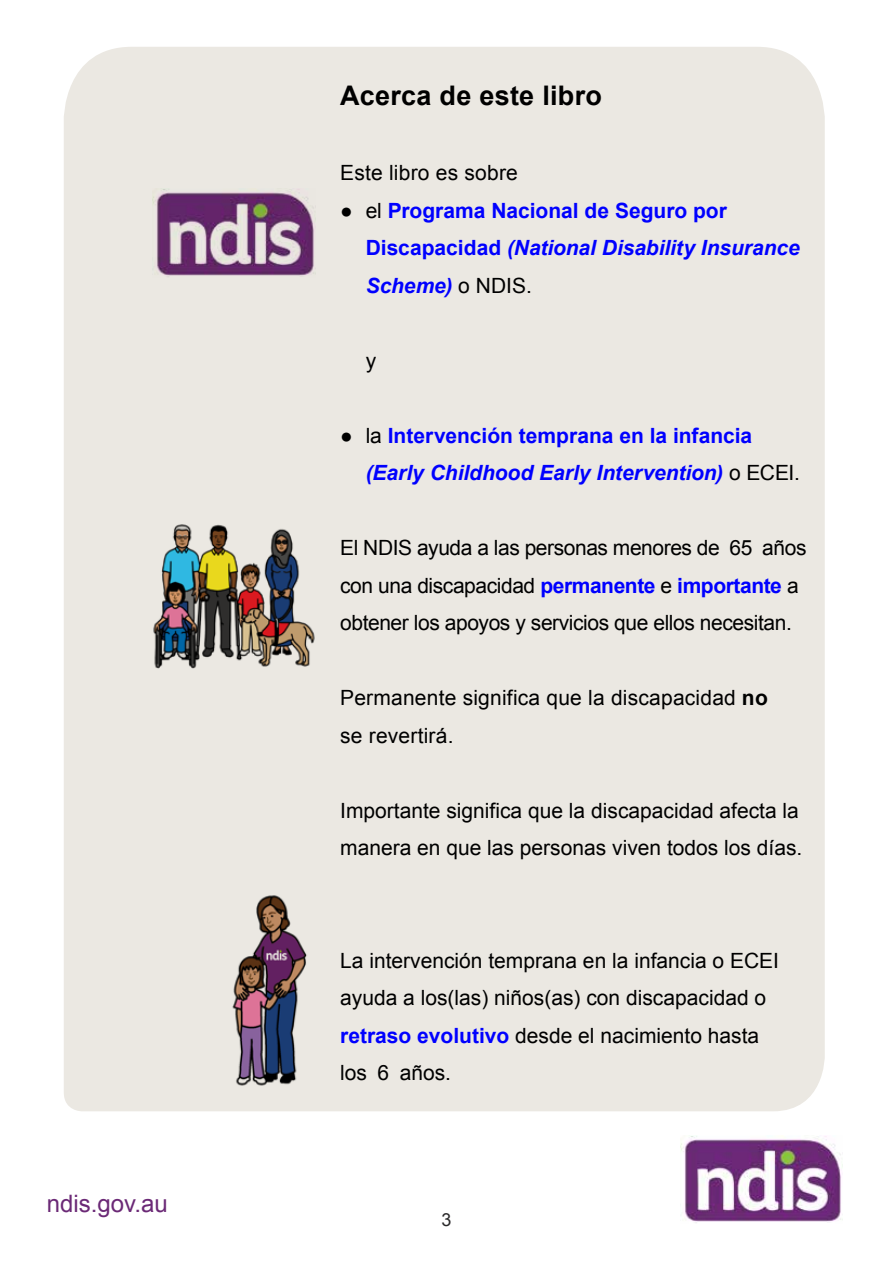
<style>
.page{position:relative;width:893px;height:1263px;background:#fff}
.page>*{position:absolute;margin:0;border:0;box-sizing:border-box;transform-origin:0 0}
.t1{font:700 27px "Arial";letter-spacing:.01em;color:#000}
.t2{font:24px "Arial";color:#6b2976}
.t3{font:21px/37.5px "Arial";color:#000}
.t4{font:21px/37.5px "Arial";letter-spacing:-.02em;color:#000}
.t5{font:700 21px/37.5px "Arial";color:#00f}
.t6{font:italic 700 21px/37.5px "Arial";color:#00f}
.t7{font:18px "Arial";color:#292829}
.s1{font-weight:400;color:#000}
.s2{font-style:italic}
.s3{font-weight:400;font-style:normal;color:#000}
.s4{font-style:normal}
.s5{font-weight:700;color:#00f}
.s6{font-weight:700}
</style>
<div class="page">
<img style="left:680px;top:1136px;width:162px;height:87px">
<div style="left:64px;top:47px;width:761px;height:1064px;background:#ebe8e2"></div>
<img style="left:153px;top:189px;width:162px;height:89px">
<img style="left:149px;top:522px;width:170px;height:147px">
<img style="left:217px;top:893px;width:102px;height:196px">
<p class="t2" style="left:47px;top:1188px;width:122px">ndis.gov.au</p>
<h2 class="t1" style="left:340px;top:77px;width:263px">Acerca de este libro</h2>
<p class="t3" style="left:340px;top:154px;width:179px">Este libro es sobre</p>
<p class="t5" style="left:366px;top:192px;width:436px;text-indent:-26px"><span class="s1">● el</span> Programa Nacional de Seguro por<br>Discapacidad <span class="s2">(National Disability Insurance<br>Scheme)</span> <span class="s1">o NDIS.</span></p>
<p class="t3" style="left:366px;top:342px;width:12px">y</p>
<p class="t6" style="left:366px;top:417px;width:436px;text-indent:-26px"><span class="s3">● la</span> <span class="s4">Intervención temprana en la infancia </span>(Early Childhood Early Intervention) <span class="s3">o ECEI.</span></p>
<p class="t4" style="left:340px;top:529px;width:468px">El NDIS ayuda a las personas menores de 65 años con una discapacidad <span class="s5">permanente</span> e <span class="s5">importante</span> a obtener los apoyos y servicios que ellos necesitan.</p>
<p class="t3" style="left:340px;top:679px;width:429px">Permanente significa que la discapacidad <span class="s6">no </span>se revertirá.</p>
<p class="t3" style="left:340px;top:792px;width:464px">Importante significa que la discapacidad afecta la manera en que las personas viven todos los días.</p>
<p class="t3" style="left:340px;top:942px;width:440px">La intervención temprana en la infancia o ECEI ayuda a los(las) niños(as) con discapacidad o <span class="s5">retraso evolutivo</span> desde el nacimiento hasta los 6 años.</p>
<p class="t7" style="left:441px;top:1208px;width:12px">3</p>
</div>
